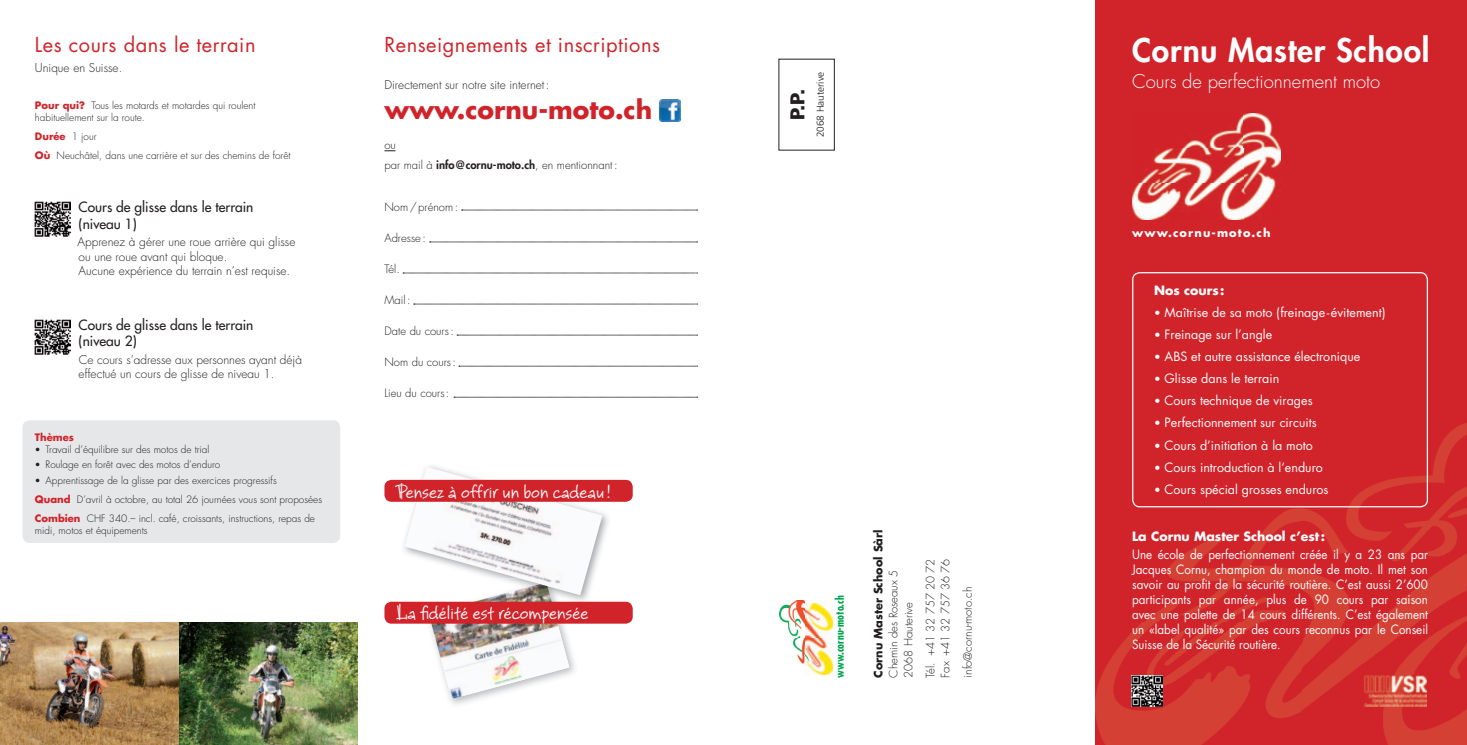
<style>
.page{position:relative;width:1467px;height:745px;background:#fff}
.page>*{position:absolute;margin:0;border:0;box-sizing:border-box;transform-origin:0 0}
.t1{font:800 31.62px "Futura Std";letter-spacing:.025em;color:#fff}
.t2{font:700 25px "Futura Std";color:#d1232a}
.t3{font:20px "Futura Std";letter-spacing:.025em;color:#d1232a}
.t4{font:900 20px "Frutiger LT Std";color:#231f20}
.t5{font:19.88px "Bruno JB Std";color:#fff}
.t6{font:300 18.5px "Futura Std";color:#fff}
.t7{font:500 13.75px/16.5px "Futura Std";color:#231f20}
.t8{font:12.5px/15px "Futura Std";color:#fff;text-align:justify;scale:.93 1}
.t9{font:12.5px "Futura Std";color:#fff}
.t10{font:700 12.5px "Futura Std";color:#fff}
.t11{font:300 11.88px/14.2px "Futura Std";color:#231f20}
.t12{font:300 11.25px/15px "Futura Std";color:#231f20}
.t13{font:700 11.25px "Futura Std";color:#231f20}
.t14{font:700 11.25px "Futura Std";letter-spacing:.1em;color:#fff}
.t15{font:700 condensed 11.25px "Futura Std";color:#00a54f}
.t16{font:300 10px/19.1px "Futura Std";color:#231f20}
.t17{font:300 10px "Frutiger LT Std";color:#231f20}
.t18{font:700 10px "Futura Std";color:#d1232a}
.s1{font-weight:700;color:#d1232a}
.s2{font-size:9.38px}
.s3{font-weight:800}
.s4{font-size:11.25px}
</style>
<div class="page">
<div style="left:1096px;top:0;width:371px;height:744px;background:#d1232a"></div>
<img style="left:1096px;top:423px;width:371px;height:321px">
<img style="left:425px;top:623px;width:153px;height:82px">
<img style="left:429px;top:623px;width:140px;height:75px">
<img style="left:401px;top:501px;width:210px;height:100px">
<img style="left:464px;top:595px;width:41px;height:6px">
<img style="left:505px;top:595px;width:47px;height:6px">
<img style="left:405px;top:466px;width:197px;height:129px">
<img style="left:1365px;top:674px;width:62px;height:32px">
<img style="left:1132px;top:113px;width:148px;height:106px">
<img style="left:779px;top:600px;width:53px;height:74px">
<div style="left:1132px;top:272px;width:296px;height:235px;border:1px solid #fff;border-radius:7px"></div>
<img style="left:659px;top:99px;width:22px;height:22px">
<div style="left:384px;top:479px;width:249px;height:22px;background:#d1232a;border-radius:7px"></div>
<div style="left:384px;top:601px;width:249px;height:22px;background:#d1232a;border-radius:7px"></div>
<svg style="left:461px;top:210px;width:237px;height:1px"></svg>
<svg style="left:430px;top:241px;width:268px;height:1px"></svg>
<svg style="left:403px;top:272px;width:295px;height:1px"></svg>
<svg style="left:414px;top:303px;width:284px;height:1px"></svg>
<svg style="left:457px;top:334px;width:241px;height:1px"></svg>
<svg style="left:459px;top:365px;width:239px;height:1px"></svg>
<svg style="left:454px;top:396px;width:244px;height:1px"></svg>
<div style="left:778px;top:59px;width:57px;height:91px;border:1px solid #231f20"></div>
<div style="left:23px;top:420px;width:317px;height:122px;background:#e6e7e9;border-radius:7px"></div>
<img style="left:35px;top:201px;width:35px;height:35px">
<img style="left:35px;top:319px;width:35px;height:35px">
<img style="left:1132px;top:674px;width:31px;height:31px">
<img style="left:0;top:622px;width:358px;height:122px">
<h3 class="t3" style="left:35px;top:32px;width:222px">Les cours dans le terrain</h3>
<p class="t11" style="left:35px;top:60px;width:89px">Unique en Suisse.</p>
<p class="t16" style="left:35px;top:99px;width:222px;line-height:12px"><span class="s1">Pour qui?</span> Tous les motards et motardes qui roulent habituellement sur la route.</p>
<p class="t16" style="left:35px;top:127px;width:257px"><span class="s1">Durée</span> 1 jour<br><span class="s1">Où</span> Neuchâtel, dans une carrière et sur des chemins de forêt</p>
<h3 class="t7" style="left:79px;top:199px;width:176px">Cours de glisse dans le terrain (niveau 1)</h3>
<p class="t11" style="left:77px;top:235px;width:219px">Apprenez à gérer une roue arrière qui glisse ou une roue avant qui bloque.<br>Aucune expérience du terrain n’est requise.</p>
<h3 class="t7" style="left:79px;top:316px;width:176px">Cours de glisse dans le terrain (niveau 2)</h3>
<p class="t11" style="left:79px;top:353px;width:225px">Ce cours s’adresse aux personnes ayant déjà effectué un cours de glisse de niveau 1.</p>
<p class="t18" style="left:35px;top:430px;width:41px">Thèmes</p>
<p class="t16" style="left:35px;top:439px;width:176px"><span class="s2">•</span> Travail d’équilibre sur des motos de trial</p>
<p class="t16" style="left:35px;top:455px;width:187px"><span class="s2">•</span> Roulage en forêt avec des motos d’enduro</p>
<p class="t16" style="left:35px;top:470px;width:289px"><span class="s2">•</span> Apprentissage de la glisse par des exercices progressifs<br><span class="s1">Quand</span> D’avril à octobre, au total 26 journées vous sont proposées<br><span class="s1">Combien</span> CHF 340.– incl. café, croissants, instructions, repas de</p>
<p class="t16" style="left:35px;top:520px;width:114px">midi, motos et équipements</p>
<h3 class="t3" style="left:384px;top:32px;width:277px">Renseignements et inscriptions</h3>
<p class="t11" style="left:384px;top:78px;width:167px">Directement sur notre site internet :</p>
<h2 class="t2" style="left:384px;top:93px;width:269px">www.cornu-moto.ch</h2>
<p class="t12" style="left:384px;top:134px;width:235px;line-height:20.6px">ou<br>par mail à <span class="s3">info@cornu-moto.ch</span>, en mentionnant :</p>
<p class="t12" style="left:384px;top:199px;width:75px">Nom / prénom :</p>
<p class="t12" style="left:384px;top:230px;width:43px">Adresse :</p>
<p class="t12" style="left:384px;top:261px;width:17px">Tél.</p>
<p class="t12" style="left:384px;top:292px;width:28px">Mail :</p>
<p class="t12" style="left:384px;top:323px;width:71px">Date du cours :</p>
<p class="t12" style="left:384px;top:354px;width:73px">Nom du cours :</p>
<p class="t12" style="left:384px;top:385px;width:67px">Lieu du cours :</p>
<h3 class="t5" style="left:396px;top:478px;width:216px">Pensez à offrir un bon cadeau !</h3>
<h3 class="t5" style="left:396px;top:599px;width:194px">La délité est récompensée</h3>
<h3 class="t4" style="left:785px;top:120px;width:33px;rotate:-90deg">P.P.</h3>
<p class="t17" style="left:815px;top:137px;width:67px;rotate:-90deg">2068 Hauterive</p>
<p class="t15" style="left:833px;top:677px;width:84px;rotate:-90deg">www.cornu-moto.ch</p>
<p class="t13" style="left:871px;top:677px;width:150px;rotate:-90deg">Cornu Master School Sàrl</p>
<p class="t12" style="left:886px;top:677px;width:109px;rotate:-90deg">Chemin des Roseaux 5<br>2068 Hauterive</p>
<p class="t12" style="left:923px;top:677px;width:120px;rotate:-90deg">Tél. +41 32 757 20 72<br>Fax +41 32 757 36 76</p>
<p class="t12" style="left:960px;top:677px;width:92px;rotate:-90deg">info@cornu-moto.ch</p>
<h1 class="t1" style="left:1132px;top:31px;width:299px">Cornu Master School</h1>
<h3 class="t6" style="left:1132px;top:70px;width:249px">Cours de perfectionnement moto</h3>
<p class="t14" style="left:1132px;top:225px;width:140px">www.cornu-moto.ch</p>
<p class="t10" style="left:1154px;top:281px;width:72px">Nos cours :</p>
<p class="t9" style="left:1154px;top:304px;width:233px"><span class="s4">•</span> Maîtrise de sa moto ( freinage - évitement )</p>
<p class="t9" style="left:1154px;top:326px;width:120px"><span class="s4">•</span> Freinage sur l’angle</p>
<p class="t9" style="left:1154px;top:348px;width:208px"><span class="s4">•</span> ABS et autre assistance électronique</p>
<p class="t9" style="left:1154px;top:370px;width:127px"><span class="s4">•</span> Glisse dans le terrain</p>
<p class="t9" style="left:1154px;top:392px;width:160px"><span class="s4">•</span> Cours technique de virages</p>
<p class="t9" style="left:1154px;top:414px;width:164px"><span class="s4">•</span> Perfectionnement sur circuits</p>
<p class="t9" style="left:1154px;top:436px;width:160px"><span class="s4">•</span> Cours d’initiation à la moto</p>
<p class="t9" style="left:1154px;top:459px;width:170px"><span class="s4">•</span> Cours introduction à l’enduro</p>
<p class="t9" style="left:1154px;top:481px;width:176px"><span class="s4">•</span> Cours spécial grosses enduros</p>
<p class="t10" style="left:1132px;top:527px;width:194px">La Cornu Master School c’est :</p>
<p class="t8" style="left:1132px;top:547px;width:320px">Une école de perfectionnement créée il y a 23 ans par Jacques Cornu, champion du monde de moto. Il met son savoir au profit de la sécurité routière. C’est aussi 2’600 participants par année, plus de 90 cours par saison avec une palette de 14 cours différents. C’est également un «label qualité» par des cours reconnus par le Conseil Suisse de la Sécurité routière.</p>
</div>
